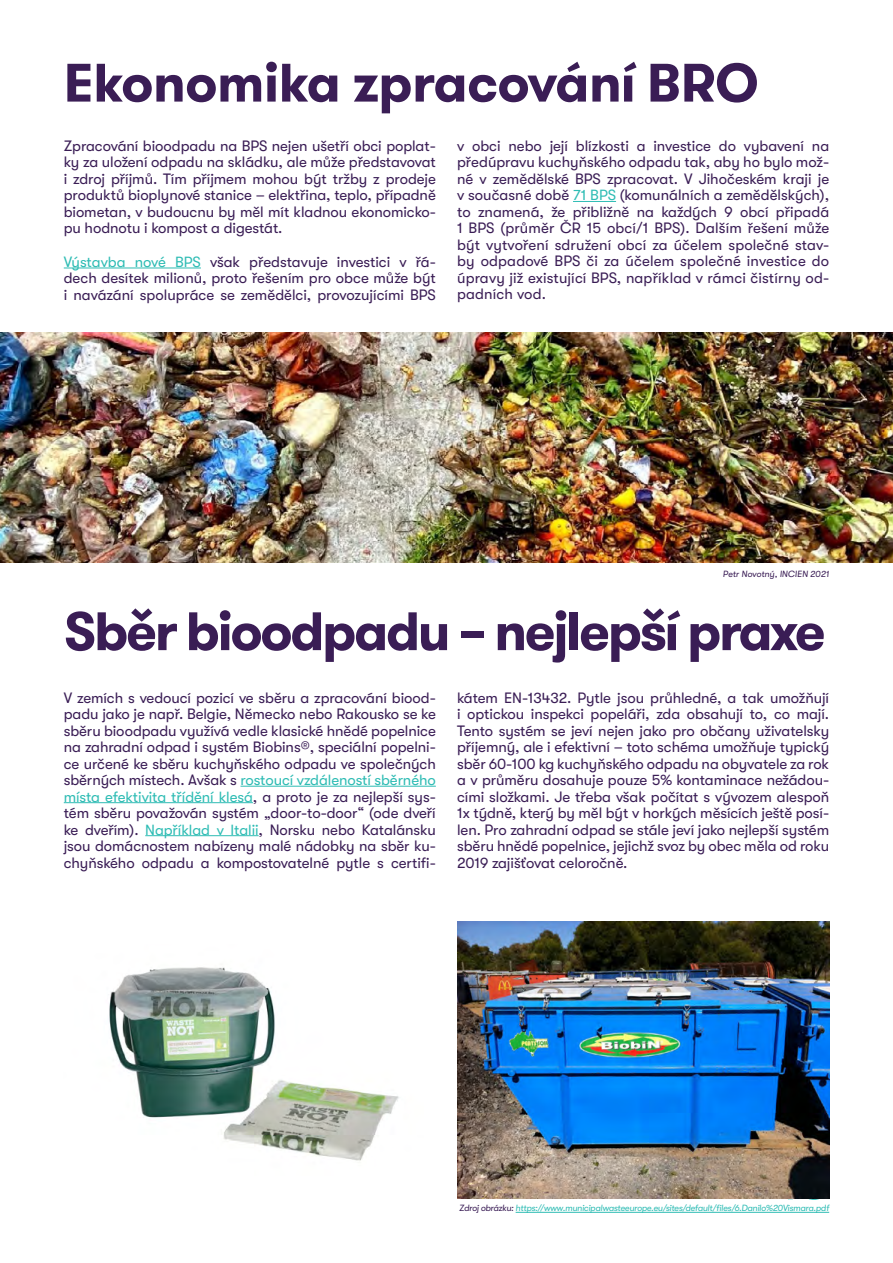
<style>
.page{position:relative;width:893px;height:1263px;background:#fff}
.page>*{position:absolute;margin:0;border:0;box-sizing:border-box;transform-origin:0 0}
.t1{font:700 54px "GT Walsheim Pro";letter-spacing:-.045em;color:#3a1d55}
.t2{font:700 54px "GT Walsheim Pro";letter-spacing:-.01em;color:#3a1d55}
.t3{font:15px/16.5px "GT Walsheim Pro";letter-spacing:-.005em;color:#3a1d55;text-align:justify}
.t4{font:15px/16.5px "GT Walsheim";letter-spacing:-.005em;color:#2ebcb4}
.t5{font:italic 9px "GT Walsheim";letter-spacing:-.025em;color:#2ebcb4}
.t6{font:italic 9px "GT Walsheim";color:#3a1d55}
.s1{font-family:"GT Walsheim";color:#2ebcb4}
.s2{font-family:"GT Walsheim Pro";color:#3a1d55}
.s3{color:#3a1d55}
</style>
<div class="page">
<hr style="left:64px;top:268px;width:137px;height:1px;background:#2ebcb4">
<hr style="left:240px;top:786px;width:196px;height:1px;background:#2ebcb4">
<hr style="left:64px;top:802px;width:189px;height:1px;background:#2ebcb4">
<hr style="left:145px;top:835px;width:114px;height:1px;background:#2ebcb4">
<hr style="left:573px;top:201px;width:43px;height:1px;background:#2ebcb4">
<img style="left:457px;top:921px;width:372px;height:278px">
<img style="left:0;top:332px;width:893px;height:231px">
<hr style="left:516px;top:1212px;width:313px;height:1px;background:#2ebcb4">
<img style="left:109px;top:967px;width:290px;height:194px">
<h1 class="t2" style="left:64px;top:40px;width:696px">Ekonomika zpracování BRO</h1>
<p class="t3" style="left:64px;top:138px;width:374px">Zpracování bioodpadu na BPS nejen ušetří obci poplat&shy;ky za uložení odpadu na skládku, ale může představovat i zdroj příjmů. Tím příjmem mohou být tržby z prodeje produktů bioplynové stanice – elektřina, teplo, případně biometan, v budoucnu by měl mít kladnou ekonomicko&shy;pu hodnotu i kompost a digestát.</p>
<p class="t3" style="left:64px;top:254px;width:374px"><span class="s1">Výstavba nové BPS</span> však představuje investici v řá&shy;dech desítek milionů, proto řešením pro obce může být i navázání spolupráce se zemědělci, provozujícími BPS</p>
<p class="t3" style="left:457px;top:138px;width:374px">v obci nebo její blízkosti a investice do vybavení na předúpravu kuchyňského odpadu tak, aby ho bylo mož&shy;né v zemědělské BPS zpracovat. V Jihočeském kraji je v současné době <span class="s1">71 BPS</span> (komunálních a zemědělských), to znamená, že přibližně na každých 9 obcí připadá 1 BPS (průměr ČR 15 obcí/1 BPS). Dalším řešení může být vytvoření sdružení obcí za účelem společné stav&shy;by odpadové BPS či za účelem společné investice do úpravy již existující BPS, například v rámci čistírny od&shy;padních vod.</p>
<p class="t6" style="left:723px;top:569px;width:108px">Petr Novotný, INCIEN 2021</p>
<h1 class="t1" style="left:64px;top:589px;width:763px">Sběr bioodpadu – nejlepší praxe</h1>
<p class="t3" style="left:64px;top:689px;width:374px">V zemích s vedoucí pozicí ve sběru a zpracování biood&shy;padu jako je např. Belgie, Německo nebo Rakousko se ke sběru bioodpadu využívá vedle klasické hnědé popelnice na zahradní odpad i systém Biobins®, speciální popelni&shy;ce určené ke sběru kuchyňského odpadu ve společných</p>
<p class="t4" style="left:64px;top:772px;width:374px"><span class="s2">sběrných místech. Avšak s</span> rostoucí vzdáleností sběrného místa efektivita třídění klesá<span class="s2">, a proto je za nejlepší sys-</span></p>
<p class="t3" style="left:64px;top:805px;width:374px">tém sběru považován systém „door-to-door“ (ode dveří ke dveřím). <span class="s1">Například v Italii</span>, Norsku nebo Katalánsku jsou domácnostem nabízeny malé nádobky na sběr ku&shy;chyňského odpadu a kompostovatelné pytle s certifi-</p>
<p class="t3" style="left:457px;top:689px;width:374px">kátem EN-13432. Pytle jsou průhledné, a tak umožňují i optickou inspekci popeláři, zda obsahují to, co mají.<br>Tento systém se jeví nejen jako pro občany uživatelsky příjemný, ale i efektivní – toto schéma umožňuje typický sběr 60-100 kg kuchyňského odpadu na obyvatele za rok a v průměru dosahuje pouze 5% kontaminace nežádou&shy;cími složkami. Je třeba však počítat s vývozem alespoň 1x týdně, který by měl být v horkých měsících ještě posí&shy;len. Pro zahradní odpad se stále jeví jako nejlepší systém sběru hnědé popelnice, jejichž svoz by obec měla od roku 2019 zajišťovat celoročně.</p>
<p class="t5" style="left:459px;top:1203px;width:371px"><span class="s3">Zdroj obrázku:</span> https://www.municipalwasteeurope.eu/sites/default/files/6.Danilo%20Vismara.pdf</p>
</div>
